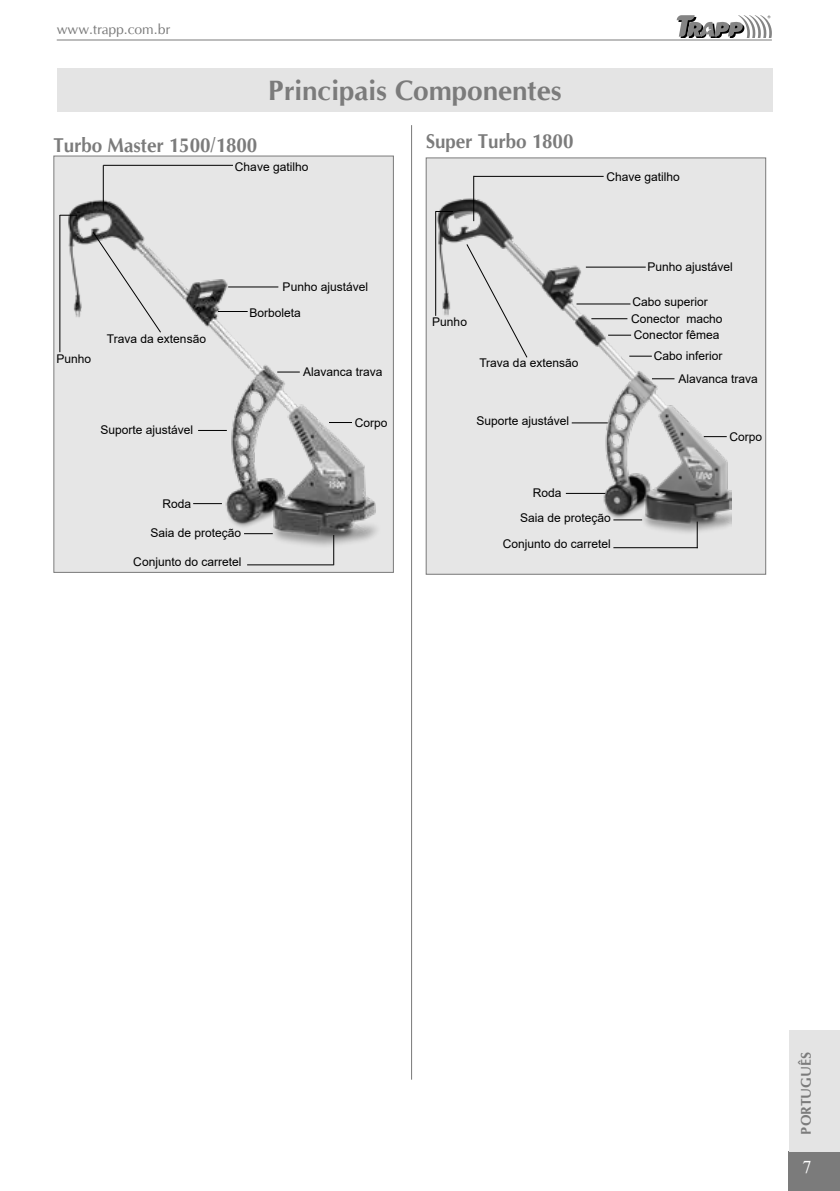
<style>
.page{position:relative;width:840px;height:1191px;background:#fff}
.page>*{position:absolute;margin:0;border:0;box-sizing:border-box;transform-origin:0 0}
.t1{font:700 28px "CG Omega";color:#7b7b7b}
.t2{font:700 20px "CG Omega";color:#7b7b7b;scale:.94 1}
.t3{font:18px "Times New Roman";color:#fff}
.t4{font:14px "CG Omega";color:#7a7a7a}
.t5{font:700 14px "CG Omega";color:#7b7b7b}
.t6{font:12px/16.8px "Arial";color:#000}
</style>
<div class="page">
<div style="left:788px;top:1151px;width:51px;height:40px;background:#7b7b7b"></div>
<div style="left:788px;top:1029px;width:51px;height:122px;background:#e4e4e4"></div>
<svg style="left:676px;top:15px;width:95px;height:22px"></svg>
<hr style="left:57px;top:40px;width:714px;height:1px;background:#7a7a7a">
<div style="left:57px;top:68px;width:715px;height:43px;background:#e4e4e4"></div>
<hr style="left:411px;top:125px;width:1px;height:954px;background:#7a7a7a">
<div style="left:426px;top:158px;width:339px;height:416px;background:#e6e6e6"></div>
<img style="left:436px;top:175px;width:295px;height:374px">
<div style="left:425px;top:157px;width:340px;height:418px;border:1px solid #7b7b7b"></div>
<hr style="left:473px;top:176px;width:130px;height:1px;background:#000">
<hr style="left:473px;top:176px;width:1px;height:45px;background:#000">
<svg style="left:436px;top:211px;width:16px;height:1px"></svg>
<hr style="left:435px;top:211px;width:1px;height:105px;background:#000">
<svg style="left:465px;top:243px;width:63px;height:116px"></svg>
<hr style="left:585px;top:267px;width:60px;height:1px;background:#000">
<svg style="left:703px;top:436px;width:23px;height:1px"></svg>
<svg style="left:613px;top:519px;width:28px;height:1px"></svg>
<hr style="left:565px;top:493px;width:40px;height:1px;background:#000">
<hr style="left:571px;top:422px;width:36px;height:1px;background:#000">
<hr style="left:613px;top:547px;width:84px;height:1px;background:#000">
<svg style="left:696px;top:521px;width:1px;height:27px"></svg>
<svg style="left:651px;top:378px;width:23px;height:1px"></svg>
<hr style="left:576px;top:303px;width:54px;height:1px;background:#000">
<hr style="left:591px;top:318px;width:36px;height:1px;background:#000">
<svg style="left:607px;top:335px;width:23px;height:1px"></svg>
<svg style="left:629px;top:356px;width:22px;height:1px"></svg>
<img style="left:55px;top:157px;width:336px;height:414px">
<div style="left:53px;top:155px;width:340px;height:418px;border:1px solid #7b7b7b"></div>
<hr style="left:103px;top:165px;width:130px;height:1px;background:#000">
<hr style="left:103px;top:165px;width:1px;height:46px;background:#000">
<svg style="left:92px;top:231px;width:70px;height:103px;background:#d4d4d4"></svg>
<hr style="left:228px;top:286px;width:50px;height:1px;background:#000">
<svg style="left:329px;top:422px;width:23px;height:1px"></svg>
<svg style="left:244px;top:533px;width:28px;height:1px"></svg>
<svg style="left:193px;top:503px;width:29px;height:1px"></svg>
<svg style="left:198px;top:430px;width:29px;height:1px"></svg>
<hr style="left:247px;top:564px;width:86px;height:1px;background:#000">
<hr style="left:333px;top:535px;width:1px;height:30px;background:#000">
<svg style="left:277px;top:371px;width:22px;height:1px"></svg>
<svg style="left:60px;top:215px;width:17px;height:1px"></svg>
<hr style="left:59px;top:215px;width:1px;height:137px;background:#000">
<svg style="left:218px;top:311px;width:29px;height:1px"></svg>
<p class="t4" style="left:57px;top:20px;width:115px">www.trapp.com.br</p>
<h1 class="t1" style="left:267px;top:73px;width:295px">Principais Componentes</h1>
<h2 class="t2" style="left:425px;top:129px;width:159px">Super Turbo 1800</h2>
<h2 class="t2" style="left:53px;top:132px;width:218px">Turbo Master 1500/1800</h2>
<p class="t6" style="left:235px;top:158px;width:75px">Chave gatilho</p>
<p class="t6" style="left:606px;top:168px;width:75px">Chave gatilho</p>
<p class="t6" style="left:56px;top:351px;width:36px">Punho</p>
<p class="t6" style="left:107px;top:330px;width:100px">Trava da extensão</p>
<p class="t6" style="left:100px;top:421px;width:94px">Suporte ajustável</p>
<p class="t6" style="left:162px;top:495px;width:30px">Roda</p>
<p class="t6" style="left:282px;top:278px;width:87px">Punho ajustável</p>
<p class="t6" style="left:249px;top:304px;width:53px">Borboleta</p>
<p class="t6" style="left:303px;top:363px;width:81px">Alavanca trava</p>
<p class="t6" style="left:354px;top:414px;width:34px">Corpo</p>
<p class="t6" style="left:432px;top:313px;width:36px">Punho</p>
<p class="t6" style="left:479px;top:355px;width:100px">Trava da extensão</p>
<p class="t6" style="left:476px;top:412px;width:94px">Suporte ajustável</p>
<p class="t6" style="left:532px;top:484px;width:30px">Roda</p>
<p class="t6" style="left:647px;top:258px;width:87px">Punho ajustável</p>
<p class="t6" style="left:630px;top:293px;width:93px">Cabo superior<br>Conector macho<br>Conector fêmea</p>
<p class="t6" style="left:653px;top:347px;width:70px">Cabo inferior</p>
<p class="t6" style="left:678px;top:370px;width:81px">Alavanca trava</p>
<p class="t6" style="left:729px;top:428px;width:34px">Corpo</p>
<p class="t6" style="left:150px;top:525px;width:92px">Saia de proteção</p>
<p class="t6" style="left:133px;top:553px;width:110px">Conjunto do carretel</p>
<p class="t6" style="left:519px;top:509px;width:92px">Saia de proteção</p>
<p class="t6" style="left:502px;top:535px;width:110px">Conjunto do carretel</p>
<p class="t5" style="left:796px;top:1134px;width:84px;rotate:-90deg">PORTUGUÊS</p>
<h3 class="t3" style="left:802px;top:1154px;width:10px">7</h3>
</div>
